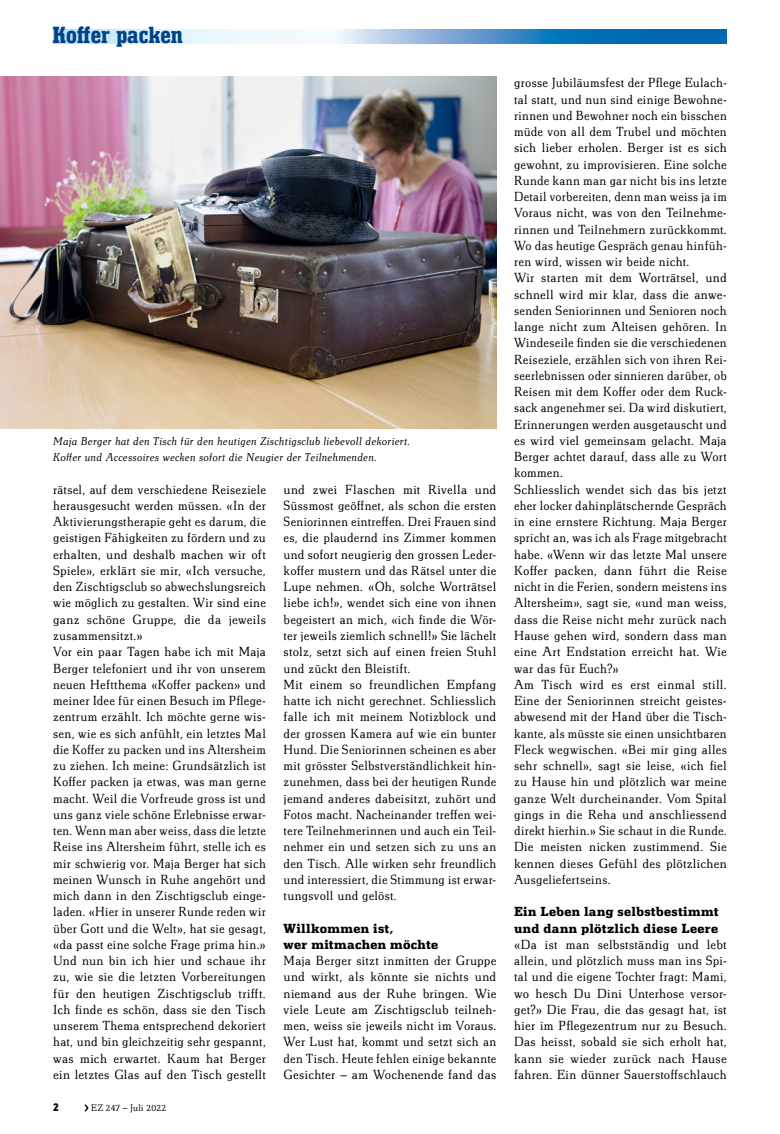
<style>
.page{position:relative;width:780px;height:1134px;background:#fff}
.page>*{position:absolute;margin:0;border:0;box-sizing:border-box;transform-origin:0 0}
.t1{font:700 24.38px "Technotyp Condensed";color:#004188}
.t2{font:300 13.75px/16.2px "Technotyp";letter-spacing:.02em;color:#000}
.t3{font:700 13.75px/16.2px "Technotyp";letter-spacing:.025em;color:#000}
.t4{font:700 12.5px "Technotyp Condensed";color:#000}
.t5{font:italic 300 11.88px/16.2px "Technotyp";letter-spacing:.015em;color:#000}
.t6{font:300 10px "Technotyp";letter-spacing:.02em;color:#000}
</style>
<div class="page">
<svg style="left:84px;top:1104px;width:5px;height:7px"></svg>
<svg style="left:53px;top:30px;width:673px;height:13px;background:#87b9de"></svg>
<img style="left:0;top:76px;width:496px;height:353px">
<h1 class="t1" style="left:53px;top:21px;width:132px">Koffer packen</h1>
<p class="t5" style="left:53px;top:433px;width:359px">Maja Berger hat den Tisch für den heutigen Zischtigsclub liebevoll dekoriert.<br>Koffer und Accessoires wecken sofort die Neugier der Teilnehmenden.</p>
<p class="t2" style="left:53px;top:481px;width:214px">rätsel, auf dem verschiedene Reiseziele herausgesucht werden müssen. «In der Aktivierungstherapie geht es darum, die geistigen Fähigkeiten zu fördern und zu erhalten, und deshalb machen wir oft Spiele», erklärt sie mir, «Ich versuche, den Zischtigsclub so abwechslungsreich wie möglich zu gestalten. Wir sind eine ganz schöne Gruppe, die da jeweils zusammensitzt.»<br>Vor ein paar Tagen habe ich mit Maja Berger telefoniert und ihr von unserem neuen Heftthema «Koffer packen» und meiner Idee für einen Besuch im Pflege&shy;zentrum erzählt. Ich möchte gerne wis&shy;sen, wie es sich anfühlt, ein letztes Mal die Koffer zu packen und ins Altersheim zu ziehen. Ich meine: Grundsätzlich ist Koffer packen ja etwas, was man gerne macht. Weil die Vorfreude gross ist und uns ganz viele schöne Erlebnisse erwar&shy;ten. Wenn man aber weiss, dass die letzte Reise ins Altersheim führt, stelle ich es mir schwierig vor. Maja Berger hat sich meinen Wunsch in Ruhe angehört und mich dann in den Zischtigsclub einge&shy;laden. «Hier in unserer Runde reden wir über Gott und die Welt», hat sie gesagt, «da passt eine solche Frage prima hin.» Und nun bin ich hier und schaue ihr zu, wie sie die letzten Vorbereitungen für den heutigen Zischtigsclub trifft.<br>Ich finde es schön, dass sie den Tisch unserem Thema entsprechend dekoriert hat, und bin gleichzeitig sehr gespannt, was mich erwartet. Kaum hat Berger ein letztes Glas auf den Tisch gestellt</p>
<p class="t2" style="left:283px;top:481px;width:214px">und zwei Flaschen mit Rivella und Süssmost geöffnet, als schon die ersten Seniorinnen eintreffen. Drei Frauen sind es, die plaudernd ins Zimmer kommen und sofort neugierig den grossen Leder&shy;koffer mustern und das Rätsel unter die Lupe nehmen. «Oh, solche Worträtsel liebe ich!», wendet sich eine von ihnen begeistert an mich, «ich finde die Wör&shy;ter jeweils ziemlich schnell!» Sie lächelt stolz, setzt sich auf einen freien Stuhl und zückt den Bleistift.<br>Mit einem so freundlichen Empfang hatte ich nicht gerechnet. Schliesslich falle ich mit meinem Notizblock und der grossen Kamera auf wie ein bunter Hund. Die Seniorinnen scheinen es aber mit grösster Selbstverständlichkeit hin&shy;zunehmen, dass bei der heutigen Runde jemand anderes dabeisitzt, zuhört und Fotos macht. Nacheinander treffen wei&shy;tere Teilnehmerinnen und auch ein Teil&shy;nehmer ein und setzen sich zu uns an den Tisch. Alle wirken sehr freundlich und interessiert, die Stimmung ist erwar&shy;tungsvoll und gelöst.</p>
<p class="t3" style="left:283px;top:919px;width:156px">Willkommen ist,<br>wer mitmachen möchte</p>
<p class="t2" style="left:283px;top:952px;width:214px;text-align:justify">Maja Berger sitzt inmitten der Gruppe und wirkt, als könnte sie nichts und niemand aus der Ruhe bringen. Wie viele Leute am Zischtigsclub teilneh&shy;men, weiss sie jeweils nicht im Voraus.<br>Wer Lust hat, kommt und setzt sich an den Tisch. Heute fehlen einige bekannte Gesichter – am Wochenende fand das</p>
<p class="t4" style="left:53px;top:1100px;width:7px">2</p>
<p class="t6" style="left:91px;top:1102px;width:77px">EZ 247 – Juli 2022</p>
<p class="t2" style="left:514px;top:75px;width:214px">grosse Jubiläumsfest der Pflege Eulach&shy;tal statt, und nun sind einige Bewohne&shy;rinnen und Bewohner noch ein bisschen müde von all dem Trubel und möchten sich lieber erholen. Berger ist es sich gewohnt, zu improvisieren. Eine solche Runde kann man gar nicht bis ins letzte Detail vorbereiten, denn man weiss ja im Voraus nicht, was von den Teilnehme&shy;rinnen und Teilnehmern zurückkommt.<br>Wo das heutige Gespräch genau hinfüh&shy;ren wird, wissen wir beide nicht.<br>Wir starten mit dem Worträtsel, und schnell wird mir klar, dass die anwe&shy;senden Seniorinnen und Senioren noch lange nicht zum Alteisen gehören. In Windeseile finden sie die verschiedenen Reiseziele, erzählen sich von ihren Rei&shy;seerlebnissen oder sinnieren darüber, ob Reisen mit dem Koffer oder dem Ruck&shy;sack angenehmer sei. Da wird diskutiert, Erinnerungen werden ausgetauscht und es wird viel gemeinsam gelacht. Maja Berger achtet darauf, dass alle zu Wort kommen.<br>Schliesslich wendet sich das bis jetzt eher locker dahinplätschernde Gespräch in eine ernstere Richtung. Maja Berger spricht an, was ich als Frage mitgebracht habe. «Wenn wir das letzte Mal unsere Koffer packen, dann führt die Reise nicht in die Ferien, sondern meistens ins Altersheim», sagt sie, «und man weiss, dass die Reise nicht mehr zurück nach Hause gehen wird, sondern dass man eine Art Endstation erreicht hat. Wie war das für Euch?»<br>Am Tisch wird es erst einmal still.<br>Eine der Seniorinnen streicht geistes&shy;abwesend mit der Hand über die Tisch&shy;kante, als müsste sie einen unsichtbaren Fleck wegwischen. «Bei mir ging alles sehr schnell», sagt sie leise, «ich fiel zu Hause hin und plötzlich war meine ganze Welt durcheinander. Vom Spital gings in die Reha und anschliessend direkt hierhin.» Sie schaut in die Runde.<br>Die meisten nicken zustimmend. Sie kennen dieses Gefühl des plötzlichen Ausgeliefertseins.</p>
<p class="t3" style="left:514px;top:903px;width:206px">Ein Leben lang selbstbestimmt und dann plötzlich diese Leere</p>
<p class="t2" style="left:514px;top:936px;width:214px;text-align:justify">«Da ist man selbstständig und lebt allein, und plötzlich muss man ins Spi&shy;tal und die eigene Tochter fragt: Mami, wo hesch Du Dini Unterhose versor&shy;get?» Die Frau, die das gesagt hat, ist hier im Pflegezentrum nur zu Besuch.<br>Das heisst, sobald sie sich erholt hat, kann sie wieder zurück nach Hause fahren. Ein dünner Sauerstoffschlauch</p>
</div>
